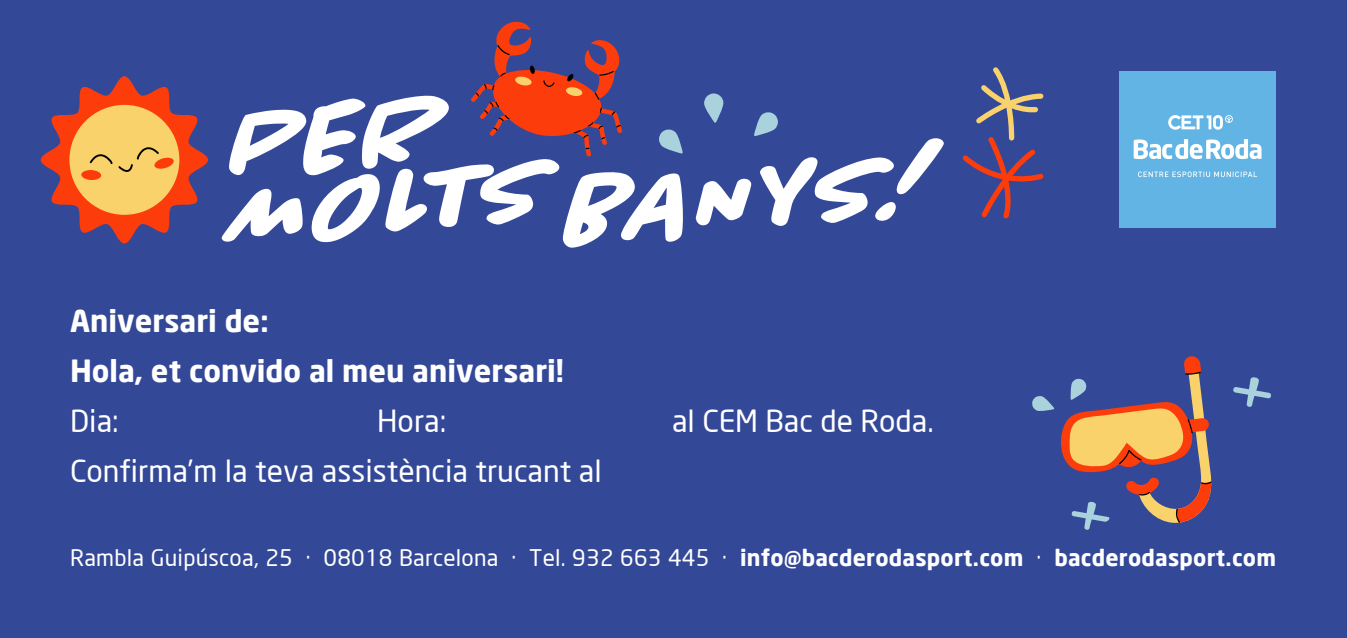
<style>
.page{position:relative;width:1347px;height:638px;background:#fff}
.page>*{position:absolute;margin:0;border:0;box-sizing:border-box;transform-origin:0 0}
.t1{font:italic 700 108.5px/98.5px "Chantal";color:#fff}
.t2{font:30px "Neo Sans";color:#fff}
.t3{font:700 30px/50px "Neo Sans";color:#fff}
.t4{font:22.5px "Neo Sans";letter-spacing:.01em;color:#fff}
.s1{font-weight:700}
</style>
<div class="page">
<div style="left:0;top:0;width:1346px;height:638px;background:#344898"></div>
<div style="left:1119px;top:71px;width:157px;height:157px;background:#61b4e4"></div>
<svg style="left:1138px;top:171px;width:119px;height:6px"></svg>
<svg style="left:1168px;top:115px;width:64px;height:15px"></svg>
<svg style="left:1133px;top:139px;width:128px;height:20px"></svg>
<svg style="left:659px;top:129px;width:23px;height:24px"></svg>
<svg style="left:704px;top:93px;width:19px;height:30px"></svg>
<svg style="left:754px;top:112px;width:24px;height:24px"></svg>
<svg style="left:471px;top:21px;width:151px;height:136px"></svg>
<svg style="left:962px;top:67px;width:82px;height:152px"></svg>
<svg style="left:1032px;top:356px;width:180px;height:174px"></svg>
<svg style="left:1233px;top:377px;width:38px;height:30px"></svg>
<svg style="left:41px;top:76px;width:167px;height:167px"></svg>
<h1 class="t1" style="left:215px;top:97px;width:708px;rotate:-5deg">PER<br>MOLTSBANYS!</h1>
<h2 class="t3" style="left:70px;top:295px;width:495px">Aniversari de:<br>Hola, et convido al meu aniversari!</h2>
<h2 class="t2" style="left:70px;top:403px;width:50px">Dia:</h2>
<h2 class="t2" style="left:377px;top:403px;width:71px">Hora:</h2>
<h2 class="t2" style="left:672px;top:403px;width:263px">al CEM Bac de Roda.</h2>
<h2 class="t2" style="left:70px;top:453px;width:533px">Confirma’m la teva assistència trucant al</h2>
<p class="t4" style="left:70px;top:544px;width:1207px">Rambla Guipúscoa, 25 · 08018 Barcelona · Tel. 932 663 445 · <span class="s1">info@bacderodasport.com</span> · <span class="s1">bacderodasport.com</span></p>
</div>
